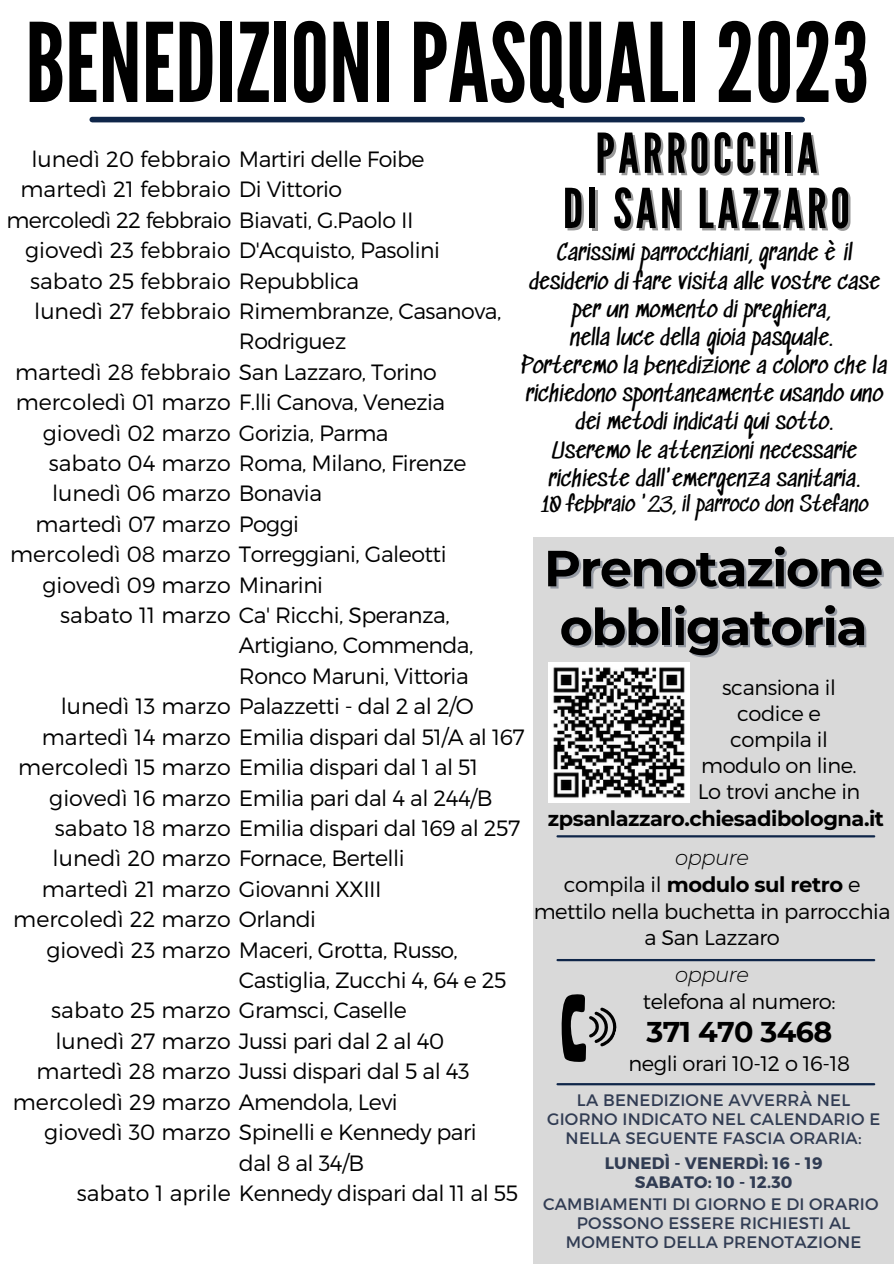
<style>
.page{position:relative;width:894px;height:1264px;background:#fff}
.page>*{position:absolute;margin:0;border:0;box-sizing:border-box;transform-origin:0 0}
.t1{font:109.2px "League Gothic";color:#000}
.t2{font:54.75px/55.2px "League Gothic";letter-spacing:.07em;color:#000;text-align:center}
.t3{font:700 50.7px/58.7px "Montserrat";letter-spacing:-.03em;color:#000;text-align:center}
.t4{font:700 28.5px "Montserrat";letter-spacing:-.02em;color:#000}
.t5{font:300 22.05px "Montserrat";letter-spacing:-.025em;color:#000}
.t6{font:300 22.05px "Montserrat";color:#000}
.t7{font:21.9px/28.2px "Sedgwick Ave";letter-spacing:.005em;color:#000;text-align:center}
.t8{font:300 21px/26px "Montserrat";letter-spacing:-.02em;color:#000;text-align:center}
.t9{font:italic 300 21px "Montserrat";letter-spacing:-.02em;color:#000}
.t10{font:700 20.85px "Montserrat";letter-spacing:-.02em;color:#000}
.t11{font:20.4px "Sedgwick Ave";letter-spacing:.005em;color:#000}
.t12{font:16.65px/18.9px "Montserrat";letter-spacing:.015em;color:#313c53;text-align:center}
.t13{font:700 16.65px/18.9px "Montserrat";letter-spacing:.015em;color:#313c53;text-align:center}
.s1{font-style:italic}
.s2{font-weight:700}
</style>
<div class="page">
<div style="left:532px;top:536px;width:361px;height:727px;background:#d9d9d9"></div>
<svg style="left:561px;top:994px;width:56px;height:68px"></svg>
<div style="left:92px;top:117px;width:710px;height:5px;background:#0f2649"></div>
<hr style="left:557px;top:1083px;width:316px;height:2px;background:#0f2649">
<hr style="left:557px;top:835px;width:316px;height:2px;background:#0f2649">
<hr style="left:557px;top:959px;width:316px;height:2px;background:#0f2649">
<img style="left:548px;top:662px;width:141px;height:140px">
<h1 class="t1" style="left:25px;top:0;width:845px">BENEDIZIONIPASQUALI2023</h1>
<h2 class="t2" style="left:562px;top:127px;width:288px">PARROCCHIA<br>DI SAN LAZZARO</h2>
<p class="t5" style="left:31px;top:145px;width:394px">lunedì 20 febbraio Martiri delle Foibe</p>
<p class="t6" style="left:21px;top:175px;width:323px">martedì 21 febbraio Di Vittorio</p>
<p class="t5" style="left:6px;top:205px;width:408px">mercoledì 22 febbraio Biavati, G.Paolo II</p>
<p class="t5" style="left:25px;top:236px;width:416px">giovedì 23 febbraio D'Acquisto, Pasolini</p>
<p class="t6" style="left:30px;top:266px;width:331px">sabato 25 febbraio Repubblica</p>
<p class="t5" style="left:34px;top:297px;width:468px">lunedì 27 febbraio Rimembranze, Casanova,</p>
<p class="t5" style="left:239px;top:327px;width:109px">Rodriguez</p>
<p class="t6" style="left:15px;top:357px;width:423px">martedì 28 febbraio San Lazzaro, Torino</p>
<p class="t5" style="left:16px;top:388px;width:431px">mercoledì 01 marzo F.lli Canova, Venezia</p>
<p class="t6" style="left:43px;top:418px;width:347px">giovedì 02 marzo Gorizia, Parma</p>
<p class="t5" style="left:49px;top:449px;width:419px">sabato 04 marzo Roma, Milano, Firenze</p>
<p class="t6" style="left:52px;top:479px;width:271px">lunedì 06 marzo Bonavia</p>
<p class="t6" style="left:35px;top:509px;width:265px">martedì 07 marzo Poggi</p>
<p class="t5" style="left:10px;top:540px;width:437px">mercoledì 08 marzo Torreggiani, Galeotti</p>
<p class="t6" style="left:42px;top:570px;width:282px">giovedì 09 marzo Minarini</p>
<p class="t5" style="left:60px;top:601px;width:391px">sabato 11 marzo Ca' Ricchi, Speranza,</p>
<p class="t5" style="left:239px;top:631px;width:236px">Artigiano, Commenda,</p>
<p class="t5" style="left:239px;top:661px;width:231px">Ronco Maruni, Vittoria</p>
<p class="t5" style="left:61px;top:692px;width:414px">lunedì 13 marzo Palazzetti - dal 2 al 2/O</p>
<p class="t5" style="left:42px;top:722px;width:484px">martedì 14 marzo Emilia dispari dal 51/A al 167</p>
<p class="t5" style="left:18px;top:753px;width:461px">mercoledì 15 marzo Emilia dispari dal 1 al 51</p>
<p class="t5" style="left:49px;top:783px;width:444px">giovedì 16 marzo Emilia pari dal 4 al 244/B</p>
<p class="t5" style="left:55px;top:813px;width:467px">sabato 18 marzo Emilia dispari dal 169 al 257</p>
<p class="t5" style="left:53px;top:844px;width:353px">lunedì 20 marzo Fornace, Bertelli</p>
<p class="t5" style="left:42px;top:874px;width:341px">martedì 21 marzo Giovanni XXIII</p>
<p class="t6" style="left:13px;top:905px;width:304px">mercoledì 22 marzo Orlandi</p>
<p class="t5" style="left:46px;top:935px;width:413px">giovedì 23 marzo Maceri, Grotta, Russo,</p>
<p class="t5" style="left:239px;top:965px;width:269px">Castiglia, Zucchi 4, 64 e 25</p>
<p class="t5" style="left:51px;top:996px;width:357px">sabato 25 marzo Gramsci, Caselle</p>
<p class="t5" style="left:55px;top:1026px;width:390px">lunedì 27 marzo Jussi pari dal 2 al 40</p>
<p class="t5" style="left:36px;top:1057px;width:435px">martedì 28 marzo Jussi dispari dal 5 al 43</p>
<p class="t6" style="left:13px;top:1087px;width:386px">mercoledì 29 marzo Amendola, Levi</p>
<p class="t5" style="left:44px;top:1117px;width:434px">giovedì 30 marzo Spinelli e Kennedy pari</p>
<p class="t5" style="left:239px;top:1148px;width:127px">dal 8 al 34/B</p>
<p class="t5" style="left:77px;top:1178px;width:443px">sabato 1 aprile Kennedy dispari dal 11 al 55</p>
<p class="t7" style="left:521px;top:240px;width:367px">Carissimi parrocchiani, grande è il desiderio di fare visita alle vostre case per un momento di preghiera,<br>nella luce della gioia pasquale.<br>Porteremo la benedizione a coloro che la richiedono spontaneamente usando uno dei metodi indicati qui sotto.<br>Useremo le attenzioni necessarie richieste dall'emergenza sanitaria.</p>
<p class="t11" style="left:540px;top:493px;width:329px">10 febbraio '23, il parroco don Stefano</p>
<h3 class="t3" style="left:543px;top:539px;width:341px">Prenotazione obbligatoria</h3>
<p class="t8" style="left:697px;top:673px;width:164px">scansiona il codice e compila il modulo on line.<br>Lo trovi anche in</p>
<p class="t10" style="left:547px;top:805px;width:337px">zpsanlazzaro.chiesadibologna.it</p>
<p class="t8" style="left:533px;top:843px;width:358px;line-height:26.7px"><span class="s1">oppure<br></span>compila il <span class="s2">modulo sul retro</span> e mettilo nella buchetta in parrocchia a San Lazzaro</p>
<p class="t9" style="left:675px;top:961px;width:76px">oppure</p>
<p class="t8" style="left:642px;top:987px;width:194px">telefona al numero:</p>
<p class="t4" style="left:646px;top:1014px;width:187px">371 470 3468</p>
<p class="t8" style="left:628px;top:1049px;width:223px">negli orari 10-12 o 16-18</p>
<p class="t12" style="left:547px;top:1089px;width:334px">LA BENEDIZIONE AVVERRÀ NEL<br>GIORNO INDICATO NEL CALENDARIO E<br>NELLA SEGUENTE FASCIA ORARIA:</p>
<p class="t13" style="left:604px;top:1152px;width:219px">LUNEDÌ - VENERDÌ: 16 - 19<br>SABATO: 10 - 12.30</p>
<p class="t12" style="left:543px;top:1193px;width:337px">CAMBIAMENTI DI GIORNO E DI ORARIO<br>POSSONO ESSERE RICHIESTI AL<br>MOMENTO DELLA PRENOTAZIONE</p>
</div>
